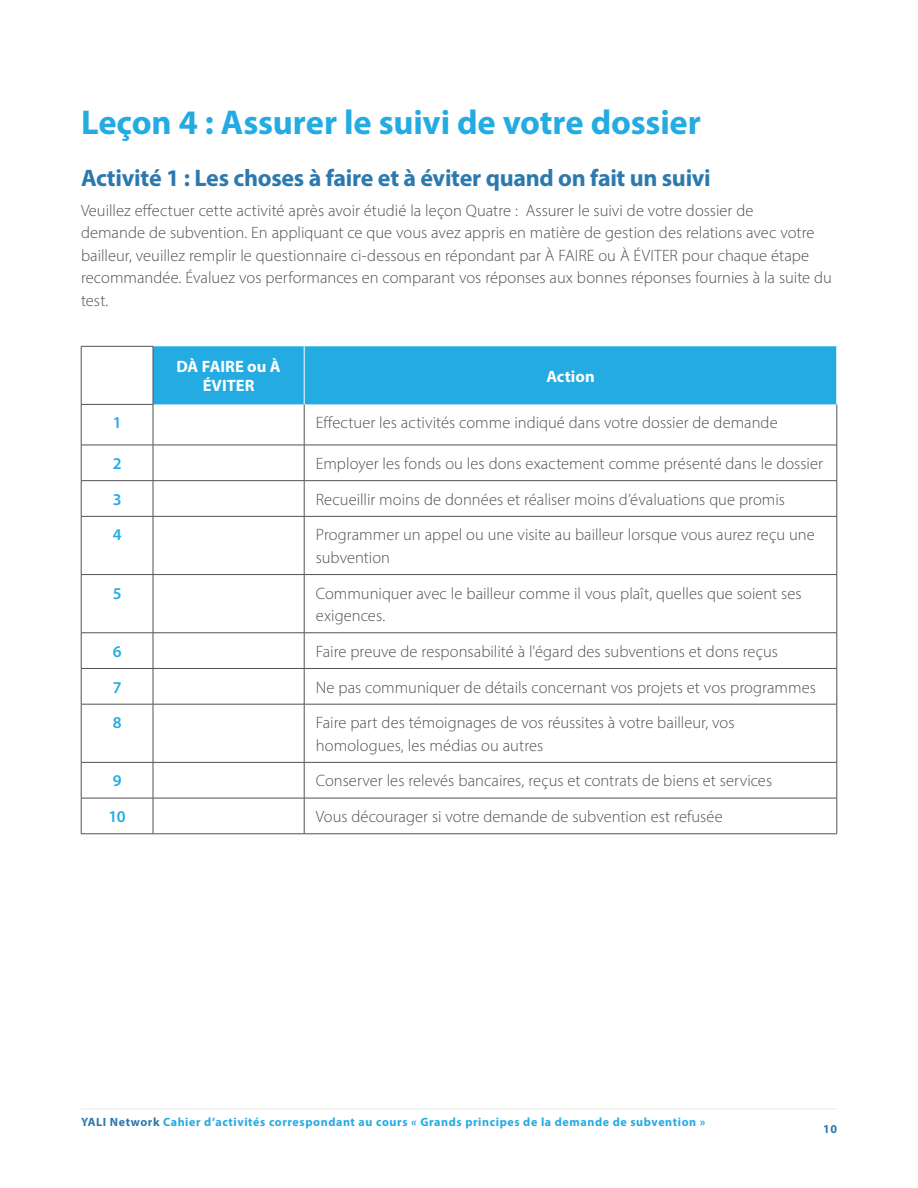
<style>
.page{position:relative;width:918px;height:1188px;background:#fff}
.page>*{position:absolute;margin:0;border:0;box-sizing:border-box;transform-origin:0 0}
.t1{font:700 34.5px "Myriad Pro";letter-spacing:-.005em;color:#24abe2}
.t2{font:700 24px "Myriad Pro";letter-spacing:-.015em;color:#2c79ae}
.t3{font:300 16.5px/22.5px "Myriad Pro";color:#50504f}
.t4{font:700 16.5px/19.8px "Myriad Pro";color:#fff;text-align:center}
.t5{font:600 16.5px "Myriad Pro";color:#24abe2}
.t6{font:700 12px "Myriad Pro";letter-spacing:.05em;color:#24abe2}
.t7{font:700 12px "Myriad Pro";color:#2c79ae}
.s1{color:#2c79ae}
</style>
<div class="page">
<hr style="left:81px;top:1108px;width:756px;height:2px;background:#f1f1f2">
<div style="left:154px;top:346px;width:683px;height:58px;background:#24abe2"></div>
<hr style="left:81px;top:405px;width:1px;height:40px;background:#515254">
<hr style="left:153px;top:405px;width:1px;height:40px;background:#515254">
<hr style="left:304px;top:404px;width:1px;height:41px;background:#515254">
<hr style="left:837px;top:404px;width:1px;height:41px;background:#515254">
<hr style="left:81px;top:445px;width:72px;height:1px;background:#515254">
<hr style="left:81px;top:445px;width:1px;height:35px;background:#515254">
<hr style="left:153px;top:445px;width:151px;height:1px;background:#515254">
<hr style="left:153px;top:445px;width:1px;height:35px;background:#515254">
<hr style="left:304px;top:445px;width:533px;height:1px;background:#515254">
<hr style="left:304px;top:445px;width:1px;height:35px;background:#515254">
<hr style="left:837px;top:445px;width:1px;height:35px;background:#515254">
<hr style="left:81px;top:480px;width:72px;height:1px;background:#515254">
<hr style="left:81px;top:481px;width:1px;height:35px;background:#515254">
<hr style="left:153px;top:480px;width:151px;height:1px;background:#515254">
<hr style="left:153px;top:481px;width:1px;height:35px;background:#515254">
<hr style="left:304px;top:480px;width:533px;height:1px;background:#515254">
<hr style="left:304px;top:481px;width:1px;height:35px;background:#515254">
<hr style="left:837px;top:481px;width:1px;height:35px;background:#515254">
<hr style="left:81px;top:516px;width:72px;height:1px;background:#515254">
<hr style="left:81px;top:517px;width:1px;height:57px;background:#515254">
<hr style="left:153px;top:516px;width:151px;height:1px;background:#515254">
<hr style="left:153px;top:517px;width:1px;height:57px;background:#515254">
<hr style="left:304px;top:516px;width:533px;height:1px;background:#515254">
<hr style="left:304px;top:517px;width:1px;height:57px;background:#515254">
<hr style="left:837px;top:517px;width:1px;height:57px;background:#515254">
<hr style="left:81px;top:574px;width:72px;height:1px;background:#515254">
<hr style="left:81px;top:575px;width:1px;height:58px;background:#515254">
<hr style="left:153px;top:574px;width:151px;height:1px;background:#515254">
<hr style="left:153px;top:575px;width:1px;height:58px;background:#515254">
<hr style="left:304px;top:574px;width:533px;height:1px;background:#515254">
<hr style="left:304px;top:575px;width:1px;height:58px;background:#515254">
<hr style="left:837px;top:575px;width:1px;height:58px;background:#515254">
<hr style="left:81px;top:633px;width:72px;height:1px;background:#515254">
<hr style="left:81px;top:633px;width:1px;height:35px;background:#515254">
<hr style="left:153px;top:633px;width:151px;height:1px;background:#515254">
<hr style="left:153px;top:633px;width:1px;height:35px;background:#515254">
<hr style="left:304px;top:633px;width:533px;height:1px;background:#515254">
<hr style="left:304px;top:633px;width:1px;height:35px;background:#515254">
<hr style="left:837px;top:633px;width:1px;height:35px;background:#515254">
<hr style="left:81px;top:668px;width:72px;height:1px;background:#515254">
<hr style="left:81px;top:669px;width:1px;height:35px;background:#515254">
<hr style="left:153px;top:668px;width:151px;height:1px;background:#515254">
<hr style="left:153px;top:669px;width:1px;height:35px;background:#515254">
<hr style="left:304px;top:668px;width:533px;height:1px;background:#515254">
<hr style="left:304px;top:669px;width:1px;height:35px;background:#515254">
<hr style="left:837px;top:669px;width:1px;height:35px;background:#515254">
<hr style="left:81px;top:704px;width:72px;height:1px;background:#515254">
<hr style="left:81px;top:704px;width:1px;height:58px;background:#515254">
<hr style="left:153px;top:704px;width:151px;height:1px;background:#515254">
<hr style="left:153px;top:704px;width:1px;height:58px;background:#515254">
<hr style="left:304px;top:704px;width:533px;height:1px;background:#515254">
<hr style="left:304px;top:704px;width:1px;height:58px;background:#515254">
<hr style="left:837px;top:704px;width:1px;height:58px;background:#515254">
<hr style="left:81px;top:762px;width:72px;height:1px;background:#515254">
<hr style="left:81px;top:763px;width:1px;height:35px;background:#515254">
<hr style="left:153px;top:762px;width:151px;height:1px;background:#515254">
<hr style="left:153px;top:763px;width:1px;height:35px;background:#515254">
<hr style="left:304px;top:762px;width:533px;height:1px;background:#515254">
<hr style="left:304px;top:763px;width:1px;height:35px;background:#515254">
<hr style="left:837px;top:763px;width:1px;height:35px;background:#515254">
<hr style="left:81px;top:798px;width:72px;height:1px;background:#515254">
<hr style="left:81px;top:798px;width:1px;height:36px;background:#515254">
<hr style="left:153px;top:798px;width:151px;height:1px;background:#515254">
<hr style="left:153px;top:798px;width:1px;height:36px;background:#515254">
<hr style="left:304px;top:798px;width:533px;height:1px;background:#515254">
<hr style="left:304px;top:798px;width:1px;height:36px;background:#515254">
<hr style="left:837px;top:798px;width:1px;height:36px;background:#515254">
<hr style="left:81px;top:834px;width:72px;height:1px;background:#515254">
<hr style="left:153px;top:834px;width:151px;height:1px;background:#515254">
<hr style="left:304px;top:834px;width:533px;height:1px;background:#515254">
<hr style="left:81px;top:346px;width:72px;height:1px;background:#515254">
<hr style="left:81px;top:346px;width:1px;height:58px;background:#515254">
<hr style="left:153px;top:346px;width:1px;height:58px;background:#515254">
<hr style="left:81px;top:404px;width:72px;height:1px;background:#515254">
<hr style="left:304px;top:346px;width:1px;height:58px;background:#fff">
<h1 class="t1" style="left:81px;top:100px;width:621px">Leçon 4 : Assurer le suivi de votre dossier</h1>
<h2 class="t2" style="left:81px;top:163px;width:631px">Activité 1 : Les choses à faire et à éviter quand on fait un suivi</h2>
<p class="t3" style="left:81px;top:199px;width:752px">Veuillez effectuer cette activité après avoir étudié la leçon Quatre : Assurer le suivi de votre dossier de<br>demande de subvention. En appliquant ce que vous avez appris en matière de gestion des relations avec votre bailleur, veuillez remplir le questionnaire ci-dessous en répondant par À FAIRE ou À ÉVITER pour chaque étape recommandée. Évaluez vos performances en comparant vos réponses aux bonnes réponses fournies à la suite du test.</p>
<p class="t4" style="left:177px;top:356px;width:106px">DÀ FAIRE ou À<br>ÉVITER</p>
<p class="t4" style="left:546px;top:366px;width:50px">Action</p>
<p class="t5" style="left:113px;top:412px;width:10px">1</p>
<p class="t3" style="left:316px;top:412px;width:463px">Effectuer les activités comme indiqué dans votre dossier de demande</p>
<p class="t5" style="left:113px;top:453px;width:10px">2</p>
<p class="t3" style="left:316px;top:452px;width:509px">Employer les fonds ou les dons exactement comme présenté dans le dossier</p>
<p class="t5" style="left:113px;top:489px;width:10px">3</p>
<p class="t3" style="left:316px;top:488px;width:471px">Recueillir moins de données et réaliser moins d’évaluations que promis</p>
<p class="t5" style="left:113px;top:524px;width:10px">4</p>
<p class="t3" style="left:316px;top:524px;width:500px">Programmer un appel ou une visite au bailleur lorsque vous aurez reçu une subvention</p>
<p class="t5" style="left:113px;top:583px;width:10px">5</p>
<p class="t3" style="left:316px;top:582px;width:487px">Communiquer avec le bailleur comme il vous plaît, quelles que soient ses exigences.</p>
<p class="t5" style="left:113px;top:641px;width:10px">6</p>
<p class="t3" style="left:316px;top:640px;width:464px">Faire preuve de responsabilité à l'égard des subventions et dons reçus</p>
<p class="t5" style="left:113px;top:677px;width:10px">7</p>
<p class="t3" style="left:316px;top:676px;width:502px">Ne pas communiquer de détails concernant vos projets et vos programmes</p>
<p class="t5" style="left:113px;top:712px;width:10px">8</p>
<p class="t3" style="left:316px;top:711px;width:420px">Faire part des témoignages de vos réussites à votre bailleur, vos homologues, les médias ou autres</p>
<p class="t5" style="left:113px;top:770px;width:10px">9</p>
<p class="t3" style="left:316px;top:770px;width:458px">Conserver les relevés bancaires, reçus et contrats de biens et services</p>
<p class="t5" style="left:109px;top:806px;width:19px">10</p>
<p class="t3" style="left:316px;top:805px;width:408px">Vous décourager si votre demande de subvention est refusée</p>
<p class="t6" style="left:81px;top:1114px;width:626px"><span class="s1">YALI Network</span> Cahier d’activités correspondant au cours « Grands principes de la demande de subvention »</p>
<p class="t7" style="left:823px;top:1121px;width:15px">10</p>
</div>
